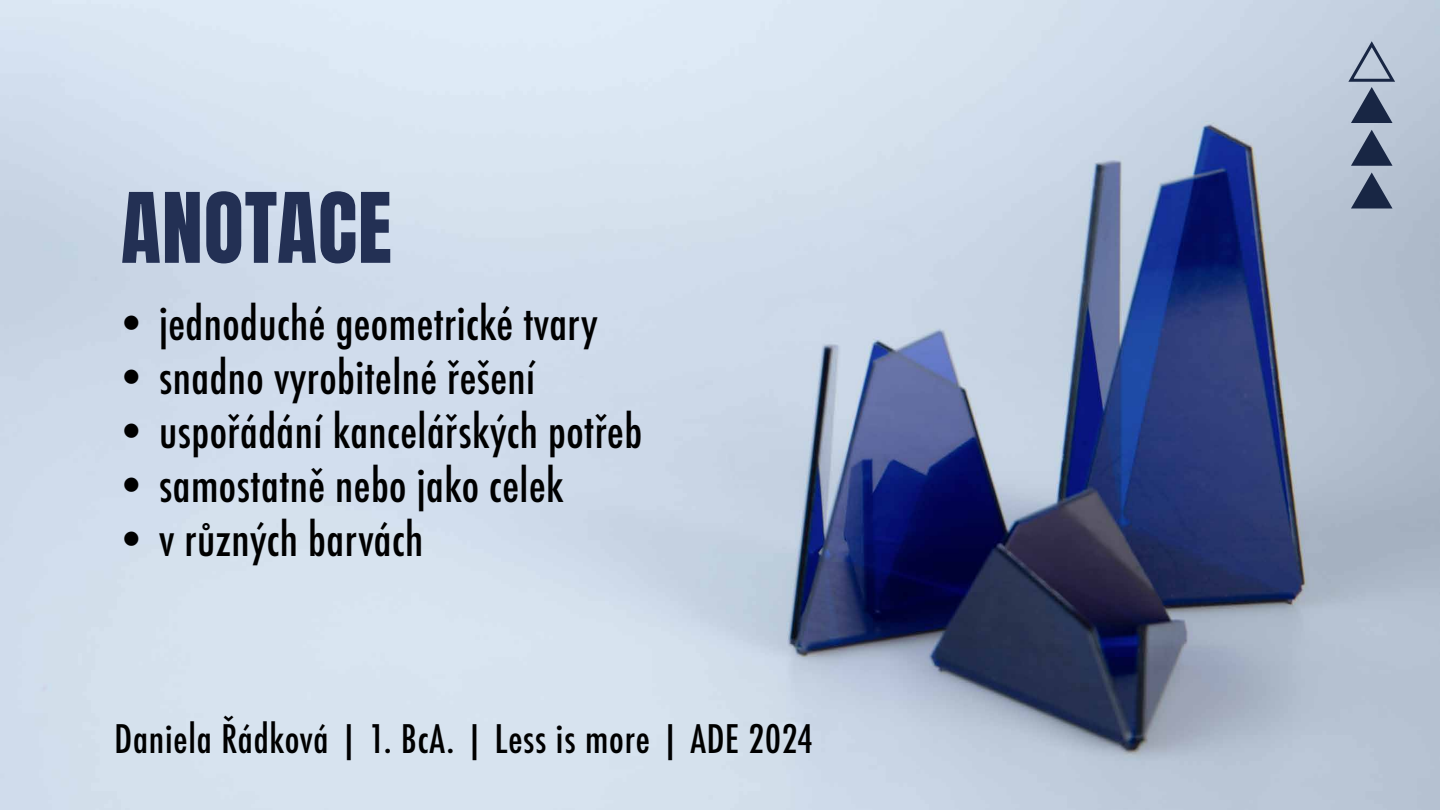
<style>
.page{position:relative;width:1440px;height:810px;background:#fff}
.page>*{position:absolute;margin:0;border:0;box-sizing:border-box;transform-origin:0 0}
.t1{font:82.5px "Anton";letter-spacing:.01em;color:#233054}
.t2{font:500 condensed 45px "Futura";letter-spacing:.01em;color:#000}
.t3{font:500 condensed 38.25px "Futura";letter-spacing:.02em;color:#000}
</style>
<div class="page">
<img style="left:0;top:0;width:1440px;height:810px">
<svg style="left:1346px;top:40px;width:52px;height:83px;background:#93a0b3"></svg>
<svg style="left:1351px;top:130px;width:42px;height:36px;background:#69768d"></svg>
<svg style="left:1351px;top:172px;width:42px;height:36px;background:#69768d"></svg>
<h1 class="t1" style="left:121px;top:186px;width:272px">ANOTACE</h1>
<p class="t2" style="left:114px;top:294px;width:485px">• jednoduché geometrické tvary</p>
<p class="t2" style="left:114px;top:348px;width:422px">• snadno vyrobitelné řešení</p>
<p class="t2" style="left:114px;top:402px;width:529px">• uspořádání kancelářských potřeb</p>
<p class="t2" style="left:114px;top:456px;width:451px">• samostatně nebo jako celek</p>
<p class="t2" style="left:114px;top:510px;width:311px">• v různých barvách</p>
<p class="t3" style="left:115px;top:715px;width:700px">Daniela Řádková | 1. BcA. | Less is more | ADE 2024</p>
</div>
